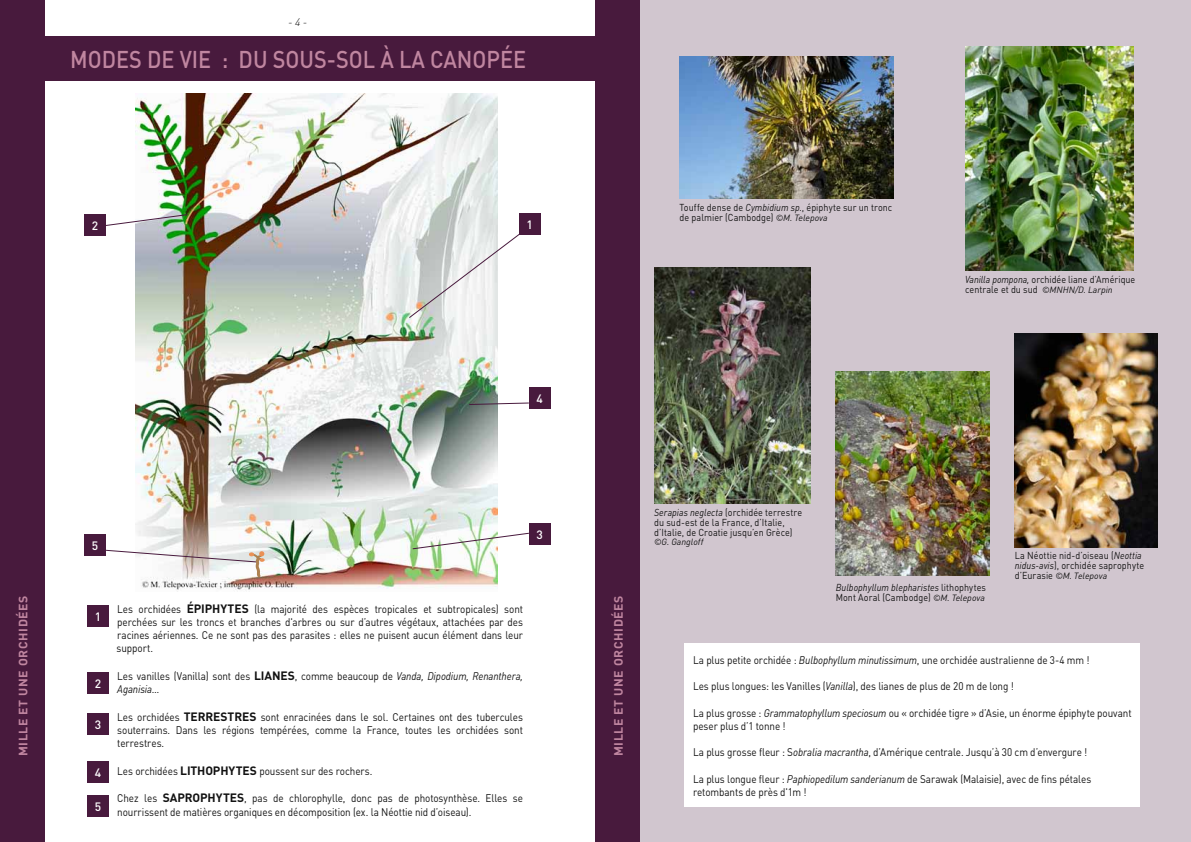
<style>
.page{position:relative;width:1191px;height:842px;background:#fff}
.page>*{position:absolute;margin:0;border:0;box-sizing:border-box;transform-origin:0 0}
.t1{font:500 24px "DIN";color:#c086a0;scale:.9 1}
.t2{font:700 12px "DIN";letter-spacing:.05em;color:#c086a0}
.t3{font:500 12px "DIN";color:#fff}
.t4{font:11px/13.2px "DIN";letter-spacing:-.01em;color:#121212;scale:.9 1}
.t5{font:italic 300 11px "DIN";color:#121212}
.t6{font:10px/10px "DIN";letter-spacing:.005em;color:#121212;scale:.9 1}
.t7{font:italic 9px "DIN";color:#121212}
.s1{font-weight:700;font-size:12px}
.s2{font-style:italic}
.s3{font-style:italic;font-size:9px}
.s4{font-style:normal;font-size:10px}
</style>
<div class="page">
<div style="left:630px;top:0;width:561px;height:842px;background:#d1c6cf"></div>
<div style="left:0;top:0;width:45px;height:842px;background:#481a3d"></div>
<div style="left:1px;top:36px;width:594px;height:45px;background:#481a3d"></div>
<div style="left:595px;top:0;width:44px;height:842px;background:#481a3d"></div>
<img style="left:136px;top:94px;width:362px;height:496px">
<div style="left:684px;top:644px;width:456px;height:163px;background:#fff"></div>
<img style="left:835px;top:371px;width:154px;height:205px">
<img style="left:679px;top:57px;width:214px;height:142px">
<img style="left:1014px;top:334px;width:143px;height:213px">
<img style="left:654px;top:268px;width:157px;height:235px">
<img style="left:965px;top:46px;width:168px;height:225px">
<div style="left:87px;top:605px;width:22px;height:22px;background:#481a3d"></div>
<div style="left:87px;top:672px;width:22px;height:22px;background:#481a3d"></div>
<div style="left:87px;top:713px;width:22px;height:21px;background:#481a3d"></div>
<div style="left:87px;top:761px;width:22px;height:22px;background:#481a3d"></div>
<div style="left:87px;top:795px;width:22px;height:22px;background:#481a3d"></div>
<div style="left:519px;top:213px;width:22px;height:22px;background:#481a3d"></div>
<div style="left:84px;top:215px;width:22px;height:21px;background:#481a3d"></div>
<div style="left:529px;top:523px;width:21px;height:22px;background:#481a3d"></div>
<div style="left:529px;top:388px;width:21px;height:21px;background:#481a3d"></div>
<div style="left:84px;top:534px;width:22px;height:22px;background:#481a3d"></div>
<svg style="left:105px;top:213px;width:84px;height:14px"></svg>
<svg style="left:408px;top:226px;width:111px;height:93px"></svg>
<svg style="left:468px;top:402px;width:61px;height:3px"></svg>
<svg style="left:411px;top:532px;width:118px;height:18px"></svg>
<svg style="left:106px;top:549px;width:159px;height:31px"></svg>
<p class="t5" style="left:288px;top:15px;width:21px">- 4 -</p>
<h1 class="t1" style="left:70px;top:44px;width:508px">MODES DE VIE : DU SOUS-SOL À LA CANOPÉE</h1>
<p class="t3" style="left:92px;top:218px;width:8px">2</p>
<p class="t3" style="left:526px;top:217px;width:8px">1</p>
<p class="t2" style="left:15px;top:756px;width:162px;rotate:-90deg">MILLE ET UNE ORCHIDÉES</p>
<p class="t3" style="left:536px;top:391px;width:8px">4</p>
<p class="t3" style="left:92px;top:538px;width:8px">5</p>
<p class="t3" style="left:536px;top:527px;width:8px">3</p>
<p class="t3" style="left:95px;top:609px;width:8px">1</p>
<p class="t3" style="left:95px;top:676px;width:8px">2</p>
<p class="t3" style="left:95px;top:717px;width:8px">3</p>
<p class="t3" style="left:95px;top:765px;width:8px">4</p>
<p class="t3" style="left:95px;top:799px;width:8px">5</p>
<p class="t4" style="left:117px;top:602px;width:453px;text-align:justify">Les orchidées <span class="s1">ÉPIPHYTES</span> (la majorité des espèces tropicales et subtropicales) sont perchées sur les troncs et branches d'arbres ou sur d’autres végétaux, attachées par des racines aériennes. Ce ne sont pas des parasites : elles ne puisent aucun élément dans leur support.</p>
<p class="t4" style="left:117px;top:669px;width:452px">Les vanilles (Vanilla) sont des <span class="s1">LIANES</span>, comme beaucoup de <span class="s2">Vanda, Dipodium, Renanthera,<br>Aganisia</span>…</p>
<p class="t4" style="left:117px;top:710px;width:452px;text-align:justify">Les orchidées <span class="s1">TERRESTRES</span> sont enracinées dans le sol. Certaines ont des tubercules souterrains. Dans les régions tempérées, comme la France, toutes les orchidées sont terrestres.</p>
<p class="t4" style="left:117px;top:764px;width:285px">Les orchidées <span class="s1">LITHOPHYTES</span> poussent sur des rochers.</p>
<p class="t4" style="left:117px;top:792px;width:452px">Chez les <span class="s1">SAPROPHYTES</span>, pas de chlorophylle, donc pas de photosynthèse. Elles se nourrissent de matières organiques en décomposition (ex. la Néottie nid d’oiseau).</p>
<p class="t6" style="left:679px;top:202px;width:238px">Touffe dense de <span class="s2">Cymbidium sp.</span>, épiphyte sur un tronc de palmier (Cambodge) <span class="s3">©M. Telepova</span></p>
<p class="t6" style="left:965px;top:274px;width:191px"><span class="s2">Vanilla pompona,</span> orchidée liane d’Amérique centrale et du sud <span class="s3">©MNHN/D. Larpin</span></p>
<p class="t2" style="left:610px;top:756px;width:162px;rotate:-90deg">MILLE ET UNE ORCHIDÉES</p>
<p class="t6" style="left:654px;top:507px;width:166px"><span class="s2">Serapias neglecta</span> (orchidée terrestre du sud-est de la France, d’Italie, d’Italie, de Croatie jusqu’en Grèce)</p>
<p class="t7" style="left:654px;top:536px;width:51px">©G. Gangloff</p>
<p class="t6" style="left:835px;top:582px;width:169px"><span class="s2">Bulbophyllum blepharistes</span> lithophytes<br>Mont Aoral (Cambodge) <span class="s3">©M. Telepova</span></p>
<p class="t6" style="left:1014px;top:550px;width:145px">La Néottie nid-d’oiseau (<span class="s2">Neottia nidus-avis</span>), orchidée saprophyte</p>
<p class="t7" style="left:1014px;top:570px;width:94px"><span class="s4">d’Eurasie</span> ©M. Telepova</p>
<p class="t4" style="left:693px;top:653px;width:442px">La plus petite orchidée : <span class="s2">Bulbophyllum minutissimum</span>, une orchidée australienne de 3-4 mm !</p>
<p class="t4" style="left:693px;top:679px;width:358px">Les plus longues: les Vanilles (<span class="s2">Vanilla</span>), des lianes de plus de 20 m de long !</p>
<p class="t4" style="left:693px;top:706px;width:489px">La plus grosse : <span class="s2">Grammatophyllum speciosum</span> ou « orchidée tigre » d’Asie, un énorme épiphyte pouvant peser plus d’1 tonne !</p>
<p class="t4" style="left:693px;top:745px;width:440px">La plus grosse fleur : S<span class="s2">obralia macrantha</span>, d’Amérique centrale. Jusqu’à 30 cm d’envergure !</p>
<p class="t4" style="left:693px;top:772px;width:444px">La plus longue fleur : <span class="s2">Paphiopedilum sanderianum</span> de Sarawak (Malaisie), avec de fins pétales retombants de près d'1m !</p>
</div>
